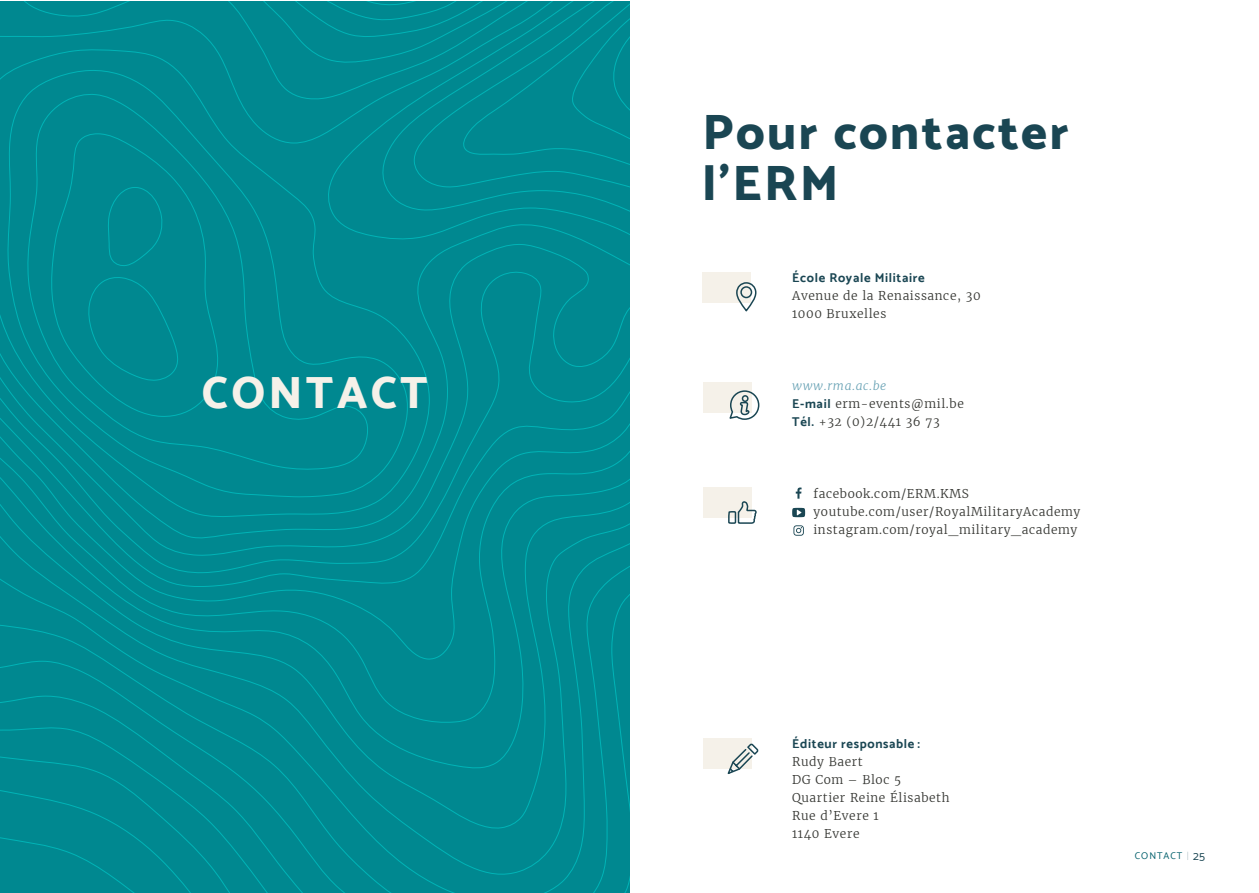
<style>
.page{position:relative;width:1259px;height:893px;background:#fff}
.page>*{position:absolute;margin:0;border:0;box-sizing:border-box;transform-origin:0 0}
.t1{font:800 49.5px/51px "Catamaran";letter-spacing:.05em;color:#1a4653}
.t2{font:800 45px "Catamaran";letter-spacing:.075em;color:#f5f1e9}
.t3{font:700 12.75px "Catamaran";letter-spacing:.05em;color:#1a4653}
.t4{font:300 12px/18px "Merriweather";letter-spacing:.05em;color:#343531}
.t5{font:12px "Catamaran";color:#1a4653}
.t6{font:9.75px "Catamaran";letter-spacing:.1em;color:#005f6b}
.s1{font-style:italic;color:#65a0b3}
.s2{font-family:"Catamaran";font-weight:700;font-size:12.75px;color:#1a4653}
</style>
<div class="page">
<div style="left:702px;top:272px;width:49px;height:31px;background:#f5f1e9"></div>
<div style="left:702px;top:382px;width:49px;height:31px;background:#f5f1e9"></div>
<div style="left:703px;top:487px;width:49px;height:31px;background:#f5f1e9"></div>
<svg style="left:728px;top:501px;width:29px;height:23px"></svg>
<svg style="left:736px;top:282px;width:21px;height:30px"></svg>
<svg style="left:729px;top:389px;width:31px;height:31px"></svg>
<svg style="left:796px;top:487px;width:5px;height:12px"></svg>
<svg style="left:792px;top:508px;width:13px;height:9px"></svg>
<div style="left:703px;top:738px;width:49px;height:30px;background:#f5f1e9"></div>
<svg style="left:725px;top:743px;width:34px;height:31px"></svg>
<div style="left:0;top:1px;width:629px;height:892px;background:#008890"></div>
<svg style="left:793px;top:525px;width:11px;height:11px"></svg>
<p class="t2" style="left:202px;top:366px;width:227px">CONTACT</p>
<p class="t1" style="left:702px;top:107px;width:368px">Pour contacter l’ERM</p>
<p class="t3" style="left:792px;top:270px;width:134px">École Royale Militaire</p>
<p class="t4" style="left:792px;top:286px;width:190px">Avenue de la Renaissance, 30<br>1000 Bruxelles</p>
<p class="t4" style="left:792px;top:376px;width:173px"><span class="s1">www.rma.ac.be<br></span><span class="s2">E-mail</span> erm-events@mil.be<br><span class="s2">Tél.</span> +32 (0)2/441 36 73</p>
<p class="t4" style="left:813px;top:484px;width:268px">facebook.com/ERM.KMS youtube.com/user/RoyalMilitaryAcademy instagram.com/royal_military_academy</p>
<p class="t3" style="left:792px;top:736px;width:129px">Éditeur responsable :</p>
<p class="t4" style="left:792px;top:752px;width:159px">Rudy Baert<br>DG Com – Bloc 5<br>Quartier Reine Élisabeth<br>Rue d’Evere 1<br>1140 Evere</p>
<p class="t6" style="left:1135px;top:850px;width:49px">CONTACT</p>
<p class="t5" style="left:1193px;top:849px;width:13px">25</p>
</div>
